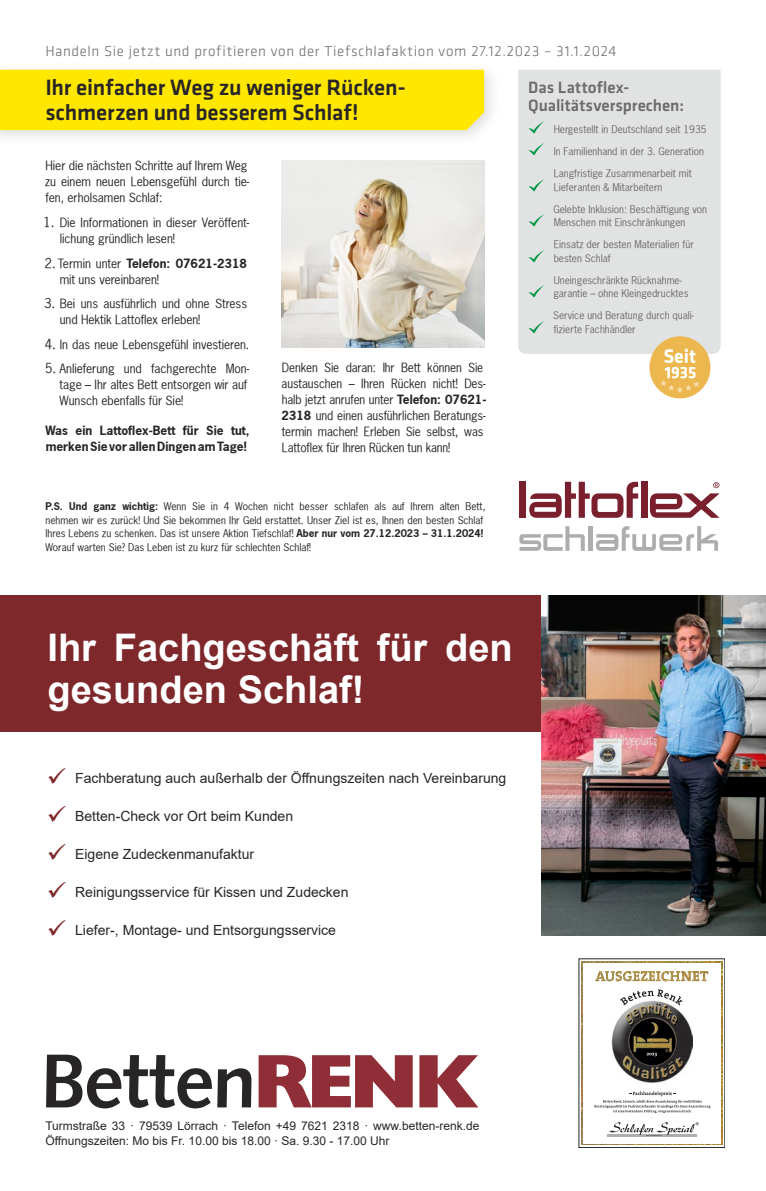
<style>
.page{position:relative;width:766px;height:1191px;background:#fff}
.page>*{position:absolute;margin:0;border:0;box-sizing:border-box;transform-origin:0 0}
.t1{font:700 38px/42px "Arial";color:#fff}
.t2{font:25px/38px "Wingdings";color:#7f282c;text-align:justify}
.t3{font:500 23px/25px "Klavika Basic";letter-spacing:-.005em;color:#282527}
.t4{font:500 17px/17.8px "Klavika Basic";color:#6c6b6d}
.t5{font:300 15px "Klavika Basic";letter-spacing:.045em;color:#6c6b6d}
.t6{font:14px "Arial";color:#282527}
.t7{font:12px/16px "News Gothic";letter-spacing:-.005em;color:#282527}
.t8{font:12px/15px "Arial";color:#282527}
.t9{font:700 12px/16px "News Gothic";color:#282527}
.t10{font:10px/13.5px "News Gothic";color:#6c6b6d}
.t11{font:10px/13.5px "News Gothic";color:#282527}
.s1{font-size:13px}
.s2{font-weight:700}
</style>
<div class="page">
<div style="left:0;top:61px;width:500px;height:86px;background:#282527;opacity:.15"></div>
<div style="left:0;top:70px;width:484px;height:60px;background:#ffe700"></div>
<hr style="left:588px;top:526px;width:4px;height:25px;background:#adadaf">
<svg style="left:596px;top:526px;width:121px;height:25px"></svg>
<svg style="left:519px;top:526px;width:65px;height:25px"></svg>
<div style="left:519px;top:482px;width:6px;height:36px;background:#7a1f2d"></div>
<div style="left:641px;top:482px;width:6px;height:36px;background:#7a1f2d"></div>
<svg style="left:650px;top:482px;width:69px;height:36px"></svg>
<svg style="left:529px;top:482px;width:109px;height:36px"></svg>
<img style="left:282px;top:161px;width:202px;height:186px">
<div style="left:0;top:595px;width:541px;height:137px;background:#7f282c"></div>
<svg style="left:46px;top:1054px;width:205px;height:54px"></svg>
<svg style="left:258px;top:1055px;width:220px;height:52px"></svg>
<img style="left:541px;top:595px;width:224px;height:341px">
<img style="left:581px;top:961px;width:141px;height:184px">
<div style="left:583px;top:963px;width:137px;height:180px;background:#fff"></div>
<img style="left:611px;top:1001px;width:81px;height:81px">
<svg style="left:595px;top:971px;width:113px;height:10px"></svg>
<svg style="left:594px;top:1091px;width:116px;height:22px"></svg>
<svg style="left:619px;top:989px;width:63px;height:16px"></svg>
<svg style="left:646px;top:1052px;width:10px;height:4px"></svg>
<hr style="left:607px;top:1134px;width:89px;height:2px;background:#adadaf">
<svg style="left:609px;top:1122px;width:89px;height:14px"></svg>
<div style="left:518px;top:70px;width:202px;height:284px;background:#e1e2e2"></div>
<div style="left:649px;top:336px;width:61px;height:62px;background:#ecb74f;border-radius:50%"></div>
<svg style="left:660px;top:349px;width:39px;height:43px"></svg>
<svg style="left:528px;top:121px;width:17px;height:12px"></svg>
<svg style="left:528px;top:143px;width:17px;height:12px"></svg>
<svg style="left:528px;top:179px;width:17px;height:12px"></svg>
<svg style="left:528px;top:214px;width:17px;height:12px"></svg>
<svg style="left:528px;top:250px;width:17px;height:12px"></svg>
<svg style="left:528px;top:285px;width:17px;height:12px"></svg>
<svg style="left:528px;top:321px;width:17px;height:12px"></svg>
<p class="t5" style="left:45px;top:42px;width:572px">Handeln Sie jetzt und profitieren von der Tiefschlafaktion vom 27.12.2023 – 31.1.2024</p>
<h3 class="t3" style="left:45px;top:75px;width:362px">Ihr einfacher Weg zu weniger Rücken&shy;schmerzen und besserem Schlaf!</h3>
<h3 class="t4" style="left:528px;top:78px;width:157px">Das Lattoflex-<br>Qualitätsversprechen:</h3>
<p class="t7" style="left:45px;top:158px;width:206px">Hier die nächsten Schritte auf Ihrem Weg zu einem neuen Lebensgefühl durch tie&shy;fen, erholsamen Schlaf:</p>
<p class="t7" style="left:60px;top:214px;width:191px;text-indent:-16px"><span class="s1">1.</span> Die Informationen in dieser Veröffent&shy;lichung gründlich lesen!</p>
<p class="t7" style="left:60px;top:255px;width:189px;text-indent:-15px"><span class="s1">2.</span> Termin unter <span class="s2">Telefon: 07621-2318 </span>mit uns vereinbaren!</p>
<p class="t7" style="left:60px;top:295px;width:189px;text-indent:-16px"><span class="s1">3.</span> Bei uns ausführlich und ohne Stress und Hektik Lattoflex erleben!</p>
<p class="t7" style="left:45px;top:336px;width:206px"><span class="s1">4.</span> In das neue Lebensgefühl investieren.</p>
<p class="t7" style="left:59px;top:360px;width:191px;text-indent:-14px"><span class="s1">5.</span> Anlieferung und fachgerechte Mon&shy;tage – Ihr altes Bett entsorgen wir auf<br>Wunsch ebenfalls für Sie!</p>
<p class="t9" style="left:45px;top:422px;width:206px">Was ein Lattoflex-Bett für Sie tut, merken Sie vor allen Dingen am Tage!</p>
<p class="t7" style="left:281px;top:359px;width:206px">Denken Sie daran: Ihr Bett können Sie austauschen – Ihren Rücken nicht! Des&shy;halb jetzt anrufen unter <span class="s2">Telefon: 07621- 2318</span> und einen ausführlichen Beratungs&shy;termin machen! Erleben Sie selbst, was Lattoflex für Ihren Rücken tun kann!</p>
<p class="t11" style="left:45px;top:500px;width:441px"><span class="s2">P.S. Und ganz wichtig:</span> Wenn Sie in 4 Wochen nicht besser schlafen als auf Ihrem alten Bett, nehmen wir es zurück! Und Sie bekommen Ihr Geld erstattet. Unser Ziel ist es, Ihnen den besten Schlaf Ihres Lebens zu schenken. Das ist unsere Aktion Tiefschlaf! <span class="s2">Aber nur vom 27.12.2023 – 31.1.2024!<br></span>Worauf warten Sie? Das Leben ist zu kurz für schlechten Schlaf!</p>
<h1 class="t1" style="left:47px;top:627px;width:466px">Ihr Fachgeschäft für den gesunden Schlaf!</h1>
<h2 class="t2" style="left:47px;top:759px;width:21px">✓ ✓ ✓ ✓ ✓</h2>
<p class="t6" style="left:75px;top:768px;width:432px">Fachberatung auch außerhalb der Öffnungszeiten nach Vereinbarung</p>
<p class="t6" style="left:75px;top:806px;width:219px">Betten-Check vor Ort beim Kunden</p>
<p class="t6" style="left:75px;top:844px;width:180px">Eigene Zudeckenmanufaktur</p>
<p class="t6" style="left:75px;top:882px;width:275px">Reinigungsservice für Kissen und Zudecken</p>
<p class="t6" style="left:75px;top:920px;width:262px">Liefer-, Montage- und Entsorgungsservice</p>
<p class="t10" style="left:553px;top:123px;width:154px">Hergestellt in Deutschland seit 1935</p>
<p class="t10" style="left:553px;top:145px;width:152px">In Familienhand in der 3. Generation</p>
<p class="t10" style="left:553px;top:167px;width:140px">Langfristige Zusammenarbeit mit<br>Lieferanten &amp; Mitarbeitern</p>
<p class="t10" style="left:553px;top:202px;width:155px">Gelebte Inklusion: Beschäftigung von<br>Menschen mit Einschränkungen</p>
<p class="t10" style="left:553px;top:238px;width:142px">Einsatz der besten Materialien für besten Schlaf</p>
<p class="t10" style="left:553px;top:273px;width:136px">Uneingeschränkte Rücknahme&shy;garantie – ohne Kleingedrucktes</p>
<p class="t10" style="left:553px;top:309px;width:142px">Service und Beratung durch quali&shy;fizierte Fachhändler</p>
<p class="t8" style="left:45px;top:1118px;width:435px">Turmstraße 33 · 79539 Lörrach · Telefon +49 7621 2318 · www.betten-renk.de<br>Öffnungszeiten: Mo bis Fr. 10.00 bis 18.00 · Sa. 9.30 - 17.00 Uhr</p>
</div>
